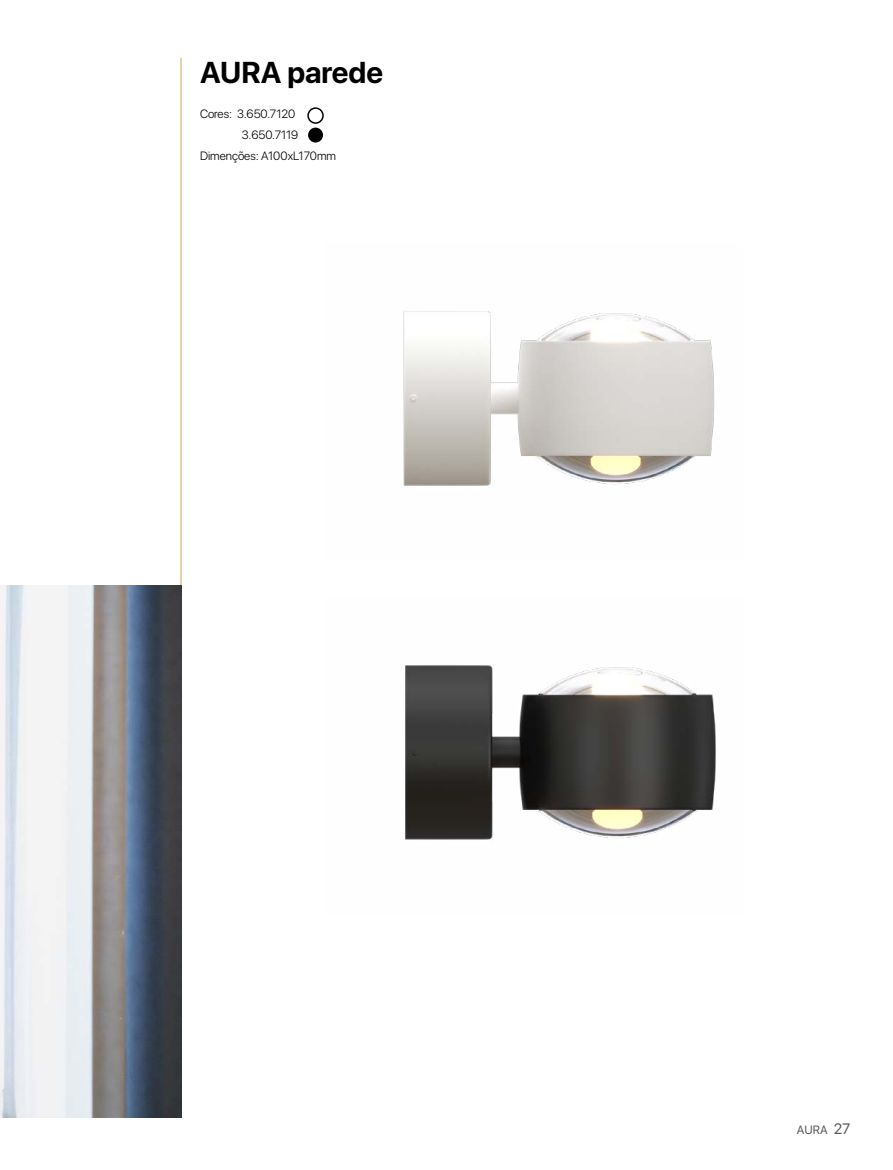
<style>
.page{position:relative;width:893px;height:1170px;background:#fff}
.page>*{position:absolute;margin:0;border:0;box-sizing:border-box;transform-origin:0 0}
.t1{font:700 30px "SF Pro Display";color:#000}
.t2{font:300 12px "SF Pro Display";color:#000}
.t3{font:12px "SF Pro Display";color:#575756}
.s1{font-size:15px}
</style>
<div class="page">
<hr style="left:180px;top:58px;width:2px;height:557px;background:#dec58e">
<div style="left:308px;top:128px;width:15px;height:14px;background:#000;border-radius:50%"></div>
<div style="left:307px;top:107px;width:17px;height:17px;border:2px solid #000;border-radius:50%"></div>
<img style="left:403px;top:311px;width:312px;height:175px">
<img style="left:405px;top:665px;width:311px;height:175px">
<img style="left:0;top:585px;width:182px;height:532px">
<h1 class="t1" style="left:200px;top:55px;width:185px">AURA parede</h1>
<p class="t2" style="left:200px;top:107px;width:97px">Cores: 3.650.7120</p>
<p class="t2" style="left:242px;top:128px;width:58px">3.650.7119</p>
<p class="t2" style="left:200px;top:149px;width:138px">Dimenções: A100xL170mm</p>
<p class="t3" style="left:797px;top:1122px;width:55px">AURA <span class="s1">27</span></p>
</div>
